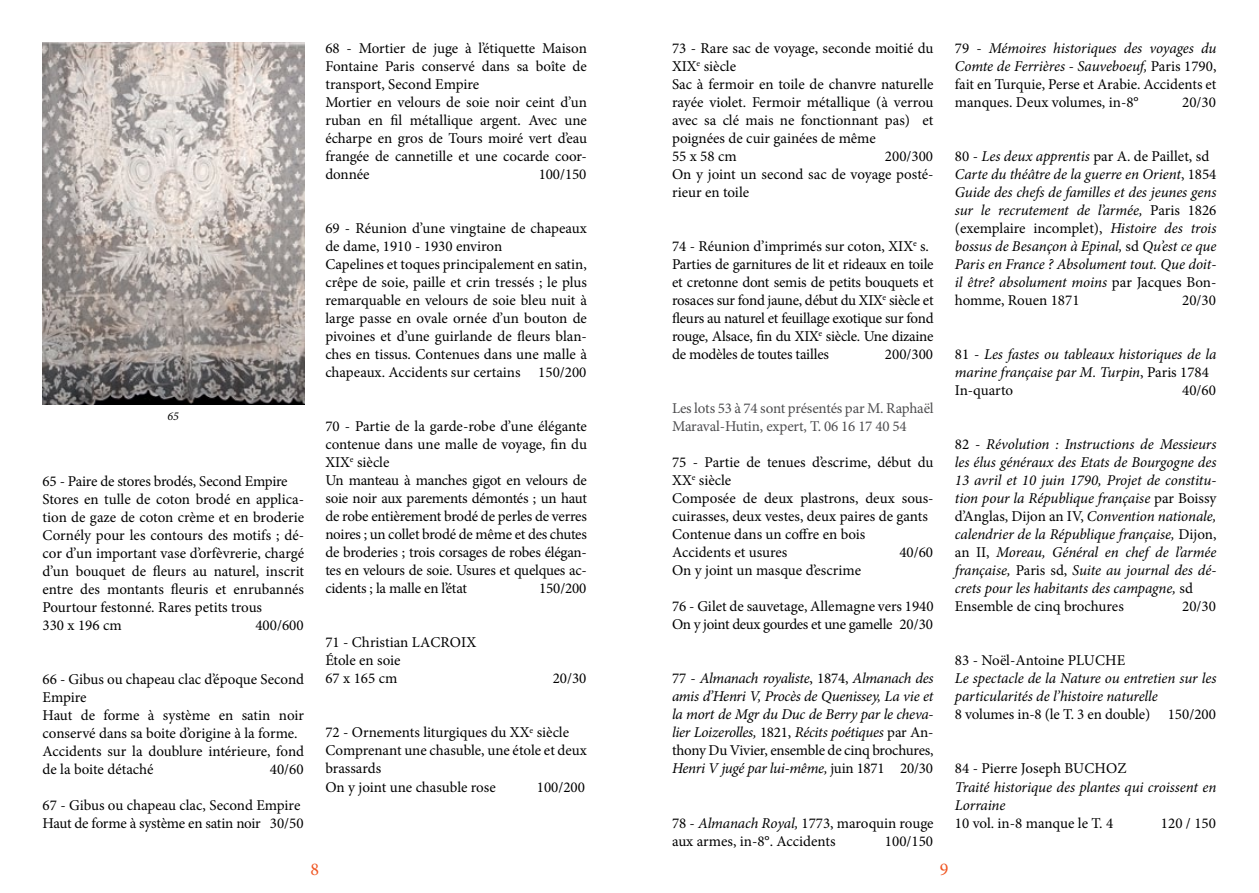
<style>
.page{position:relative;width:1259px;height:893px;background:#fff}
.page>*{position:absolute;margin:0;border:0;box-sizing:border-box;transform-origin:0 0}
.t1{font:18px "Minion Pro";color:#f05622}
.t2{font:15px/18px "Minion Pro";letter-spacing:-.005em;color:#000}
.t3{font:italic 15px/18px "Minion Pro";letter-spacing:-.01em;color:#000}
.t4{font:15px/18px "Minion Pro";letter-spacing:-.01em;color:#4d4d4f}
.t5{font:italic 12px "Minion Pro";color:#000}
.s1{font-style:normal}
.s2{font-style:italic}
</style>
<div class="page">
<img style="left:43px;top:43px;width:261px;height:361px">
<p class="t5" style="left:168px;top:408px;width:13px">65</p>
<p class="t2" style="left:43px;top:472px;width:263px">65 - Paire de stores brodés, Second Empire Stores en tulle de coton brodé en applica&shy;tion de gaze de coton crème et en broderie Cornély pour les contours des motifs ; dé&shy;cor d’un important vase d’orfèvrerie, chargé d’un bouquet de fleurs au naturel, inscrit entre des montants fleuris et enrubannés Pourtour festonné. Rares petits trous<br>330 x 196 cm</p>
<p class="t2" style="left:255px;top:616px;width:50px">400/600</p>
<p class="t2" style="left:43px;top:670px;width:263px">66 - Gibus ou chapeau clac d’époque Second<br>Empire<br>Haut de forme à système en satin noir conservé dans sa boite d’origine à la forme.<br>Accidents sur la doublure intérieure, fond de la boite détaché</p>
<p class="t2" style="left:270px;top:760px;width:35px">40/60</p>
<p class="t2" style="left:43px;top:796px;width:262px">67 - Gibus ou chapeau clac, Second Empire<br>Haut de forme à système en satin noir 30/50</p>
<p class="t2" style="left:325px;top:40px;width:263px">68 - Mortier de juge à l’étiquette Maison Fontaine Paris conservé dans sa boîte de transport, Second Empire<br>Mortier en velours de soie noir ceint d’un ruban en fil métallique argent. Avec une écharpe en gros de Tours moiré vert d’eau frangée de cannetille et une cocarde coor&shy;donnée</p>
<p class="t2" style="left:539px;top:166px;width:49px">100/150</p>
<p class="t2" style="left:325px;top:220px;width:263px">69 - Réunion d’une vingtaine de chapeaux de dame, 1910 - 1930 environ<br>Capelines et toques principalement en satin, crêpe de soie, paille et crin tressés ; le plus remarquable en velours de soie bleu nuit à large passe en ovale ornée d’un bouton de pivoines et d’une guirlande de fleurs blan&shy;ches en tissus. Contenues dans une malle à chapeaux. Accidents sur certains 150/200</p>
<p class="t2" style="left:325px;top:418px;width:263px">70 - Partie de la garde-robe d’une élégante contenue dans une malle de voyage, fin du XIX<sup>e</sup> siècle<br>Un manteau à manches gigot en velours de soie noir aux parements démontés ; un haut de robe entièrement brodé de perles de verres noires ; un collet brodé de même et des chutes de broderies ; trois corsages de robes élégan&shy;tes en velours de soie. Usures et quelques ac&shy;cidents ; la malle en l’état</p>
<p class="t2" style="left:539px;top:580px;width:49px">150/200</p>
<p class="t2" style="left:325px;top:634px;width:106px">71 - Christian Lacr</p>
<p class="t2" style="left:450px;top:634px;width:20px">oix</p>
<p class="t2" style="left:325px;top:652px;width:77px">Étole en soie<br>67 x 165 cm</p>
<p class="t2" style="left:553px;top:670px;width:35px">20/30</p>
<p class="t2" style="left:325px;top:724px;width:263px">72 - Ornements liturgiques du XX<sup>e</sup> siècle<br>Comprenant une chasuble, une étole et deux brassards<br>On y joint une chasuble rose</p>
<p class="t2" style="left:537px;top:778px;width:50px">100/200</p>
<p class="t2" style="left:672px;top:40px;width:263px">73 - Rare sac de voyage, seconde moitié du<br>XIX<sup>e</sup> siècle<br>Sac à fermoir en toile de chanvre naturelle rayée violet. Fermoir métallique (à verrou avec sa clé mais ne fonctionnant pas) et poignées de cuir gainées de même<br>55 x 58 cm</p>
<p class="t2" style="left:672px;top:148px;width:263px;text-align:justify;text-indent:213px">200/300<br>On y joint un second sac de voyage posté&shy;rieur en toile</p>
<p class="t2" style="left:672px;top:238px;width:263px">74 - Réunion d’imprimés sur coton, XIX<sup>e</sup> s.<br>Parties de garnitures de lit et rideaux en toile et cretonne dont semis de petits bouquets et rosaces sur fond jaune, début du XIX<sup>e</sup> siècle et fleurs au naturel et feuillage exotique sur fond rouge, Alsace, fin du XIX<sup>e</sup> siècle. Une dizaine de modèles de toutes tailles</p>
<p class="t2" style="left:885px;top:346px;width:50px">200/300</p>
<p class="t4" style="left:672px;top:400px;width:263px">Les lots 53 à 74 sont présentés par M. Raphaël<br>Maraval-Hutin, expert, T. 06 16 17 40 54</p>
<p class="t2" style="left:672px;top:454px;width:263px">75 - Partie de tenues d’escrime, début du<br>XX<sup>e</sup> siècle<br>Composée de deux plastrons, deux sous&shy;cuirasses, deux vestes, deux paires de gants<br>Contenue dans un coffre en bois<br>Accidents et usures</p>
<p class="t2" style="left:899px;top:544px;width:35px">40/60</p>
<p class="t2" style="left:672px;top:562px;width:191px">On y joint un masque d’escrime</p>
<p class="t2" style="left:672px;top:598px;width:263px">76 - Gilet de sauvetage, Allemagne vers 1940<br>On y joint deux gourdes et une gamelle 20/30</p>
<p class="t3" style="left:672px;top:670px;width:263px;text-align:justify"><span class="s1">77 -</span> Almanach royaliste<span class="s1">, 1874,</span> Almanach des amis d’Henri V, Procès de Quenissey, La vie et la mort de Mgr du Duc de Berry par le cheva&shy;lier Loizerolles, <span class="s1">1821,</span> Récits poétiques <span class="s1">par An&shy;thony Du Vivier, ensemble de cinq brochures, </span>Henri V jugé par lui-même, <span class="s1">juin 1871 20/30</span></p>
<p class="t2" style="left:672px;top:814px;width:263px">78 - <span class="s2">Almanach Royal,</span> 1773, maroquin rouge aux armes, in-8°. Accidents</p>
<p class="t2" style="left:885px;top:832px;width:50px">100/150</p>
<p class="t2" style="left:955px;top:40px;width:263px;text-align:justify">79 - <span class="s2">Mémoires historiques des voyages du Comte de Ferrières - Sauveboeuf,</span> Paris 1790, fait en Turquie, Perse et Arabie. Accidents et manques. Deux volumes, in-8°</p>
<p class="t2" style="left:1182px;top:94px;width:35px">20/30</p>
<p class="t3" style="left:955px;top:148px;width:263px"><span class="s1">80 -</span> Les deux apprentis <span class="s1">par A. de Paillet, sd </span>Carte du théâtre de la guerre en Orient<span class="s1">, 1854<br></span>Guide des chefs de familles et des jeunes gens sur le recrutement de l’armée, <span class="s1">Paris 1826 (exemplaire incomplet),</span> Histoire des trois bossus de Besançon à Epinal, <span class="s1">sd</span> Qu’est ce que Paris en France ? Absolument tout. Que doit&shy;il être? absolument moins <span class="s1">par Jacques Bon&shy;homme, Rouen 1871</span></p>
<p class="t2" style="left:1182px;top:292px;width:35px">20/30</p>
<p class="t3" style="left:955px;top:346px;width:263px"><span class="s1">81 -</span> Les fastes ou tableaux historiques de la marine française par M. Turpin<span class="s1">, Paris 1784<br>In-quarto</span></p>
<p class="t2" style="left:1182px;top:382px;width:35px">40/60</p>
<p class="t3" style="left:955px;top:436px;width:263px"><span class="s1">82 -</span> Révolution : Instructions de Messieurs les élus généraux des Etats de Bourgogne des 13 avril et 10 juin 1790, Projet de constitu&shy;tion pour la République française <span class="s1">par Boissy d’Anglas, Dijon an IV,</span> Convention nationale, calendrier de la République française, <span class="s1">Dijon, an II,</span> Moreau, Général en chef de l’armée française, <span class="s1">Paris sd,</span> Suite au journal des dé&shy;crets pour les habitants des campagne, <span class="s1">sd Ensemble de cinq brochures</span></p>
<p class="t2" style="left:1182px;top:598px;width:35px">20/30</p>
<p class="t2" style="left:955px;top:652px;width:132px">83 - Noël-Antoine Pluche</p>
<p class="t3" style="left:955px;top:670px;width:263px">Le spectacle de la Nature ou entretien sur les particularités de l’histoire naturelle</p>
<p class="t2" style="left:955px;top:706px;width:262px">8 volumes in-8 (le T. 3 en double) 150/200</p>
<p class="t2" style="left:955px;top:760px;width:130px">84 - Pierre Joseph Buch</p>
<p class="t2" style="left:1106px;top:760px;width:19px">oz</p>
<p class="t3" style="left:955px;top:778px;width:263px">Traité historique des plantes qui croissent en<br>Lorraine</p>
<p class="t2" style="left:955px;top:814px;width:160px">10 vol. in-8 manque le T. 4</p>
<p class="t2" style="left:1161px;top:814px;width:56px">120 / 150</p>
<p class="t1" style="left:310px;top:857px;width:10px">8</p>
<p class="t1" style="left:940px;top:857px;width:10px">9</p>
</div>
